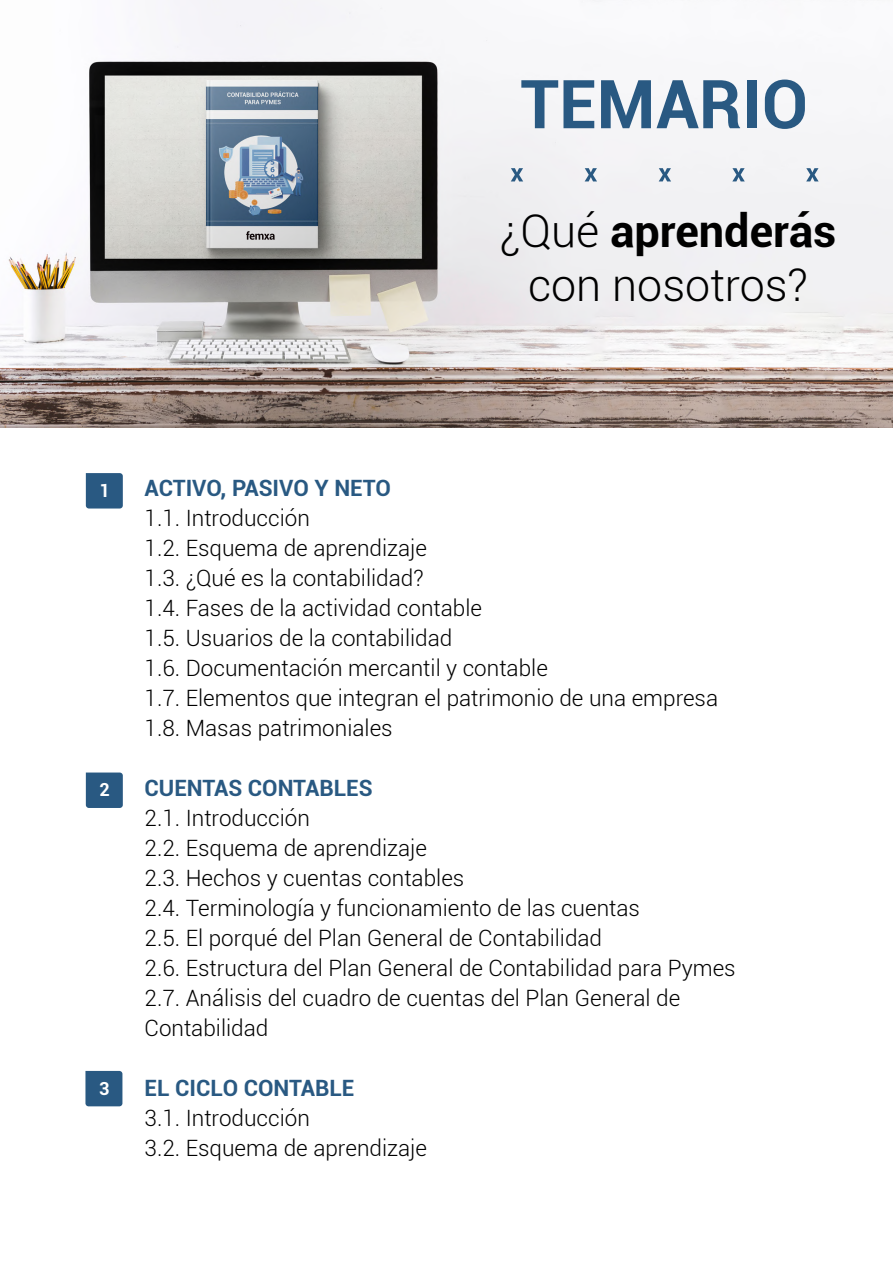
<style>
.page{position:relative;width:893px;height:1263px;background:#fff}
.page>*{position:absolute;margin:0;border:0;box-sizing:border-box;transform-origin:0 0}
.t1{font:700 67.5px "Roboto";color:#295982}
.t2{font:700 45px "Roboto";color:#000}
.t3{font:300 45px "Roboto";color:#000}
.t4{font:300 22.5px/30px "Roboto";color:#000}
.t5{font:700 22.5px "Roboto";color:#295982}
.t6{font:700 18px "Roboto";color:#fff}
.s1{font-weight:300}
</style>
<div class="page">
<svg style="left:86px;top:473px;width:37px;height:35px"></svg>
<svg style="left:86px;top:772px;width:37px;height:36px"></svg>
<svg style="left:85px;top:1071px;width:37px;height:35px"></svg>
<img style="left:0;top:0;width:893px;height:427px">
<svg style="left:511px;top:168px;width:12px;height:13px"></svg>
<svg style="left:585px;top:168px;width:12px;height:13px"></svg>
<svg style="left:659px;top:168px;width:12px;height:13px"></svg>
<svg style="left:732px;top:168px;width:13px;height:13px"></svg>
<svg style="left:806px;top:168px;width:13px;height:13px"></svg>
<svg style="left:246px;top:231px;width:29px;height:9px"></svg>
<p class="t1" style="left:520px;top:57px;width:289px">TEMARIO</p>
<p class="t2" style="left:500px;top:200px;width:338px"><span class="s1">¿Qué</span> aprenderás</p>
<p class="t3" style="left:528px;top:254px;width:282px">con nosotros?</p>
<p class="t6" style="left:99px;top:478px;width:12px">1</p>
<p class="t6" style="left:99px;top:777px;width:12px">2</p>
<p class="t6" style="left:99px;top:1075px;width:12px">3</p>
<p class="t5" style="left:145px;top:472px;width:248px">ACTIVO, PASIVO Y NETO</p>
<p class="t4" style="left:145px;top:503px;width:167px">1.1. Introducción</p>
<p class="t4" style="left:145px;top:533px;width:284px">1.2. Esquema de aprendizaje</p>
<p class="t4" style="left:145px;top:563px;width:280px">1.3. ¿Qué es la contabilidad?</p>
<p class="t4" style="left:145px;top:593px;width:339px">1.4. Fases de la actividad contable</p>
<p class="t4" style="left:145px;top:623px;width:309px">1.5. Usuarios de la contabilidad</p>
<p class="t4" style="left:145px;top:653px;width:405px">1.6. Documentación mercantil y contable</p>
<p class="t4" style="left:145px;top:683px;width:575px">1.7. Elementos que integran el patrimonio de una empresa</p>
<p class="t4" style="left:145px;top:713px;width:250px">1.8. Masas patrimoniales</p>
<p class="t5" style="left:145px;top:772px;width:230px">CUENTAS CONTABLES</p>
<p class="t4" style="left:145px;top:803px;width:167px">2.1. Introducción</p>
<p class="t4" style="left:145px;top:833px;width:284px">2.2. Esquema de aprendizaje</p>
<p class="t4" style="left:145px;top:863px;width:321px">2.3. Hechos y cuentas contables</p>
<p class="t4" style="left:145px;top:893px;width:497px">2.4. Terminología y funcionamiento de las cuentas</p>
<p class="t4" style="left:145px;top:923px;width:459px">2.5. El porqué del Plan General de Contabilidad</p>
<p class="t4" style="left:145px;top:953px;width:593px">2.6. Estructura del Plan General de Contabilidad para Pymes</p>
<p class="t4" style="left:145px;top:983px;width:537px">2.7. Análisis del cuadro de cuentas del Plan General de<br>Contabilidad</p>
<p class="t5" style="left:145px;top:1072px;width:211px">EL CICLO CONTABLE</p>
<p class="t4" style="left:145px;top:1103px;width:167px">3.1. Introducción</p>
<p class="t4" style="left:145px;top:1133px;width:284px">3.2. Esquema de aprendizaje</p>
</div>
